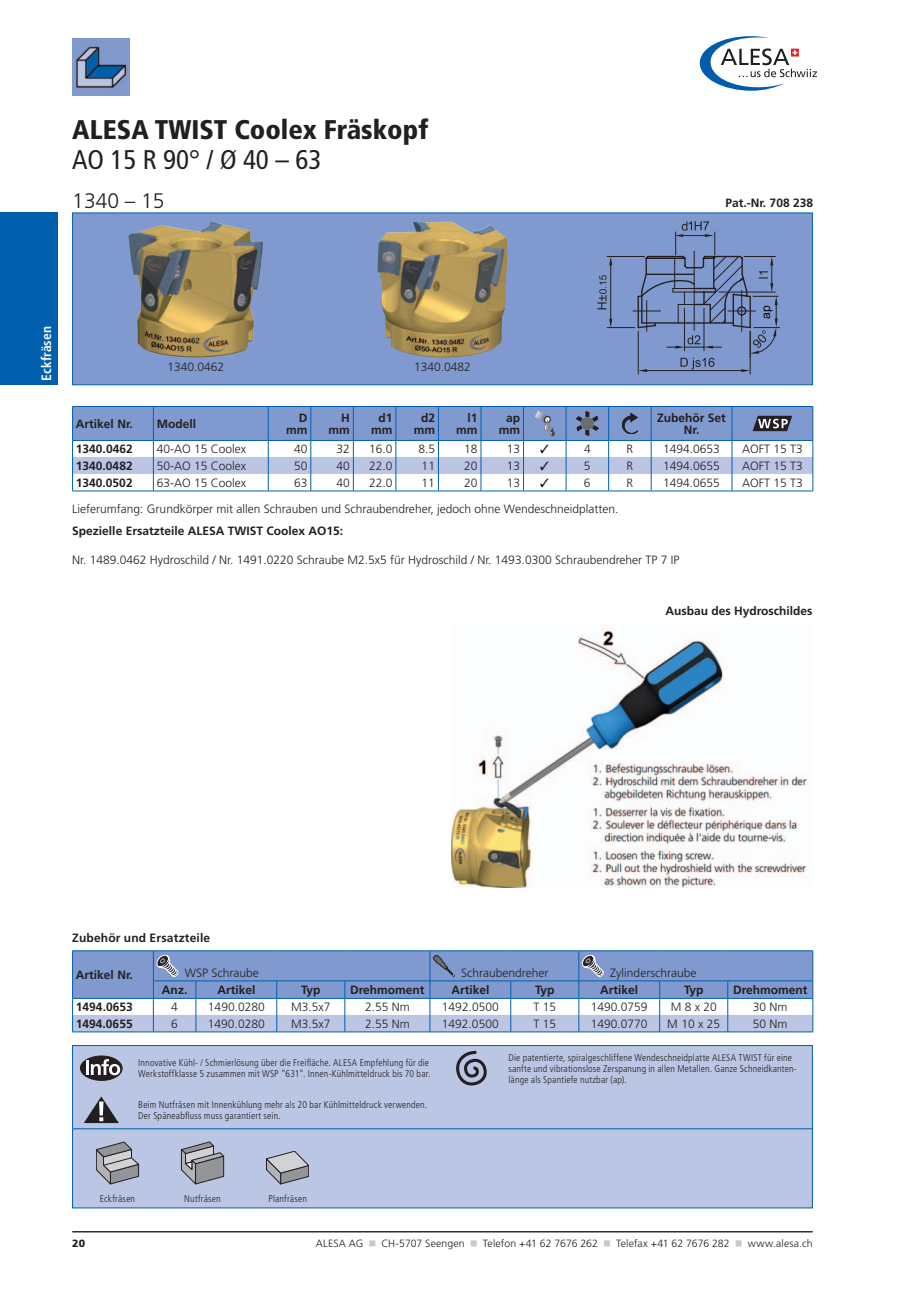
<style>
.page{position:relative;width:919px;height:1289px;background:#fff}
.page>*{position:absolute;margin:0;border:0;box-sizing:border-box;transform-origin:0 0}
.t1{font:900 condensed 27px "Frutiger LT Pro";color:#231f20}
.t2{font:condensed 27px "Frutiger LT Pro";color:#231f20}
.t3{font:300 21px "Frutiger LT Pro";color:#231f20}
.t4{font:700 condensed 13.5px "Frutiger LT Pro";color:#fff}
.t5{font:12.3px "Arial";color:#080706}
.t6{font:300 12px "Frutiger LT Pro";color:#231f20}
.t7{font:700 12px/12.8px "Frutiger LT Pro";color:#231f20;text-align:right}
.t8{font:300 10.5px "Frutiger LT Pro";letter-spacing:.01em;color:#231f20}
.t9{font:900 10.5px "Frutiger LT Pro";color:#231f20}
.t10{font:300 condensed 9.75px/11.2px "Frutiger LT Pro";letter-spacing:.015em;color:#231f20}
.s1{color:#c7c8ca}
</style>
<div class="page">
<svg style="left:699px;top:36px;width:117px;height:55px"></svg>
<hr style="left:72px;top:1231px;width:740px;height:1px;background:#231f20">
<img style="left:72px;top:38px;width:58px;height:58px">
<div style="left:0;top:213px;width:57px;height:172px;background:#015fae"></div>
<svg style="left:72px;top:213px;width:740px;height:172px;fill:#809acf"></svg>
<img style="left:138px;top:222px;width:72px;height:10px">
<img style="left:378px;top:221px;width:38px;height:22px">
<hr style="left:638px;top:331px;width:1px;height:43px;background:#231f20">
<hr style="left:749px;top:331px;width:1px;height:43px;background:#231f20">
<svg style="left:597px;top:221px;width:182px;height:151px"></svg>
<img style="left:451px;top:629px;width:357px;height:258px">
<hr style="left:72px;top:1031px;width:81px;height:1px;background:#015fae">
<hr style="left:153px;top:1031px;width:43px;height:1px;background:#015fae">
<hr style="left:196px;top:1031px;width:81px;height:1px;background:#015fae">
<hr style="left:277px;top:1031px;width:68px;height:1px;background:#015fae">
<hr style="left:345px;top:1031px;width:85px;height:1px;background:#015fae">
<hr style="left:430px;top:1031px;width:80px;height:1px;background:#015fae">
<hr style="left:510px;top:1031px;width:68px;height:1px;background:#015fae">
<hr style="left:578px;top:1031px;width:81px;height:1px;background:#015fae">
<hr style="left:659px;top:1031px;width:68px;height:1px;background:#015fae">
<hr style="left:727px;top:1031px;width:86px;height:1px;background:#015fae">
<svg style="left:72px;top:950px;width:741px;height:81px"></svg>
<div style="left:73px;top:1045px;width:739px;height:84px;background:#bac6e4"></div>
<div style="left:80px;top:1055px;width:42px;height:25px;background:#231f20;border-radius:50%"></div>
<div style="left:80px;top:1055px;width:42px;height:25px;border:1px solid #231f20;border-radius:50%"></div>
<hr style="left:86px;top:1060px;width:3px;height:14px;background:#fff">
<svg style="left:91px;top:1059px;width:29px;height:16px"></svg>
<svg style="left:456px;top:1050px;width:30px;height:35px"></svg>
<svg style="left:84px;top:1096px;width:35px;height:27px"></svg>
<div style="left:72px;top:1045px;width:740px;height:84px;border:1px solid #015fae"></div>
<div style="left:73px;top:1128px;width:739px;height:79px;background:#bac6e4"></div>
<svg style="left:96px;top:1141px;width:43px;height:43px"></svg>
<svg style="left:181px;top:1141px;width:43px;height:43px"></svg>
<svg style="left:266px;top:1151px;width:43px;height:33px"></svg>
<div style="left:72px;top:1128px;width:740px;height:80px;border:1px solid #015fae"></div>
<svg style="left:72px;top:406px;width:741px;height:85px"></svg>
<h1 class="t1" style="left:72px;top:114px;width:357px">ALESA TWIST Coolex Fräskopf</h1>
<h1 class="t2" style="left:72px;top:144px;width:250px">AO 15 R 90° / Ø 40 – 63</h1>
<h2 class="t3" style="left:72px;top:189px;width:94px">1340 – 15</h2>
<p class="t7" style="left:725px;top:197px;width:89px">Pat.-Nr. 708 238</p>
<p class="t4" style="left:38px;top:381px;width:56px;rotate:-90deg">Eckfräsen</p>
<p class="t6" style="left:167px;top:359px;width:58px">1340.0462</p>
<p class="t6" style="left:414px;top:359px;width:58px">1340.0482</p>
<p class="t5" style="left:757px;top:319px;width:15px;rotate:-90deg">ap</p>
<p class="t7" style="left:76px;top:417px;width:58px">Artikel Nr.</p>
<p class="t7" style="left:157px;top:417px;width:41px">Modell</p>
<p class="t7" style="left:286px;top:411px;width:23px">D mm</p>
<p class="t7" style="left:328px;top:411px;width:23px">H mm</p>
<p class="t7" style="left:371px;top:411px;width:23px">d1 mm</p>
<p class="t7" style="left:413px;top:411px;width:23px">d2 mm</p>
<p class="t7" style="left:456px;top:411px;width:23px">l1 mm</p>
<p class="t7" style="left:498px;top:411px;width:23px">ap mm</p>
<p class="t7" style="left:657px;top:411px;width:70px;text-align:center">Zubehör Set<br>Nr.</p>
<p class="t7" style="left:76px;top:442px;width:58px">1340.0462</p>
<p class="t6" style="left:157px;top:442px;width:91px">40-AO 15 Coolex</p>
<p class="t6" style="left:294px;top:442px;width:15px">40</p>
<p class="t6" style="left:336px;top:442px;width:15px">32</p>
<p class="t6" style="left:369px;top:442px;width:25px">16.0</p>
<p class="t6" style="left:418px;top:442px;width:18px">8.5</p>
<p class="t6" style="left:464px;top:442px;width:15px">18</p>
<p class="t6" style="left:506px;top:442px;width:15px">13</p>
<p class="t6" style="left:584px;top:442px;width:8px">4</p>
<p class="t6" style="left:626px;top:442px;width:8px">R</p>
<p class="t6" style="left:663px;top:442px;width:58px">1494.0653</p>
<p class="t6" style="left:742px;top:442px;width:62px">AOFT 15 T3</p>
<p class="t7" style="left:76px;top:459px;width:58px">1340.0482</p>
<p class="t6" style="left:157px;top:459px;width:91px">50-AO 15 Coolex</p>
<p class="t6" style="left:294px;top:459px;width:15px">50</p>
<p class="t6" style="left:336px;top:459px;width:15px">40</p>
<p class="t6" style="left:369px;top:459px;width:25px">22.0</p>
<p class="t6" style="left:421px;top:459px;width:15px">11</p>
<p class="t6" style="left:464px;top:459px;width:15px">20</p>
<p class="t6" style="left:506px;top:459px;width:15px">13</p>
<p class="t6" style="left:584px;top:459px;width:8px">5</p>
<p class="t6" style="left:626px;top:459px;width:8px">R</p>
<p class="t6" style="left:663px;top:459px;width:58px">1494.0655</p>
<p class="t6" style="left:742px;top:459px;width:62px">AOFT 15 T3</p>
<p class="t7" style="left:76px;top:476px;width:58px">1340.0502</p>
<p class="t6" style="left:157px;top:476px;width:91px">63-AO 15 Coolex</p>
<p class="t6" style="left:294px;top:476px;width:15px">63</p>
<p class="t6" style="left:336px;top:476px;width:15px">40</p>
<p class="t6" style="left:369px;top:476px;width:25px">22.0</p>
<p class="t6" style="left:421px;top:476px;width:15px">11</p>
<p class="t6" style="left:464px;top:476px;width:15px">20</p>
<p class="t6" style="left:506px;top:476px;width:15px">13</p>
<p class="t6" style="left:584px;top:476px;width:8px">6</p>
<p class="t6" style="left:626px;top:476px;width:8px">R</p>
<p class="t6" style="left:663px;top:476px;width:58px">1494.0655</p>
<p class="t6" style="left:742px;top:476px;width:62px">AOFT 15 T3</p>
<p class="t6" style="left:72px;top:502px;width:547px">Lieferumfang: Grundkörper mit allen Schrauben und Schraubendreher, jedoch ohne Wendeschneidplatten.</p>
<p class="t7" style="left:72px;top:524px;width:272px">Spezielle Ersatzteile ALESA TWIST Coolex AO15:</p>
<p class="t6" style="left:72px;top:552px;width:608px">Nr. 1489.0462 Hydroschild / Nr. 1491.0220 Schraube M2.5x5 für Hydroschild / Nr. 1493.0300 Schraubendreher TP 7 IP</p>
<p class="t7" style="left:665px;top:604px;width:149px">Ausbau des Hydroschildes</p>
<p class="t7" style="left:72px;top:931px;width:139px">Zubehör und Ersatzteile</p>
<p class="t7" style="left:76px;top:968px;width:58px">Artikel Nr.</p>
<p class="t6" style="left:185px;top:965px;width:76px">WSP Schraube</p>
<p class="t6" style="left:461px;top:965px;width:89px">Schraubendreher</p>
<p class="t6" style="left:610px;top:965px;width:88px">Zylinderschraube</p>
<p class="t7" style="left:162px;top:983px;width:27px">Anz.</p>
<p class="t7" style="left:217px;top:983px;width:40px">Artikel</p>
<p class="t7" style="left:301px;top:983px;width:21px">Typ</p>
<p class="t7" style="left:350px;top:983px;width:76px">Drehmoment</p>
<p class="t7" style="left:451px;top:983px;width:40px">Artikel</p>
<p class="t7" style="left:535px;top:983px;width:21px">Typ</p>
<p class="t7" style="left:600px;top:983px;width:40px">Artikel</p>
<p class="t7" style="left:684px;top:983px;width:21px">Typ</p>
<p class="t7" style="left:733px;top:983px;width:76px">Drehmoment</p>
<p class="t7" style="left:76px;top:1000px;width:58px">1494.0653</p>
<p class="t6" style="left:171px;top:999px;width:8px">4</p>
<p class="t6" style="left:208px;top:999px;width:58px">1490.0280</p>
<p class="t6" style="left:291px;top:999px;width:41px">M3.5x7</p>
<p class="t6" style="left:365px;top:999px;width:46px">2.55 Nm</p>
<p class="t6" style="left:442px;top:999px;width:58px">1492.0500</p>
<p class="t6" style="left:533px;top:999px;width:24px">T 15</p>
<p class="t6" style="left:591px;top:999px;width:58px">1490.0759</p>
<p class="t6" style="left:670px;top:999px;width:48px">M 8 x 20</p>
<p class="t6" style="left:752px;top:999px;width:36px">30 Nm</p>
<p class="t7" style="left:76px;top:1017px;width:58px">1494.0655</p>
<p class="t6" style="left:171px;top:1016px;width:8px">6</p>
<p class="t6" style="left:208px;top:1016px;width:58px">1490.0280</p>
<p class="t6" style="left:291px;top:1016px;width:41px">M3.5x7</p>
<p class="t6" style="left:365px;top:1016px;width:46px">2.55 Nm</p>
<p class="t6" style="left:442px;top:1016px;width:58px">1492.0500</p>
<p class="t6" style="left:533px;top:1016px;width:24px">T 15</p>
<p class="t6" style="left:590px;top:1016px;width:58px">1490.0770</p>
<p class="t6" style="left:667px;top:1016px;width:54px">M 10 x 25</p>
<p class="t6" style="left:752px;top:1016px;width:36px">50 Nm</p>
<p class="t10" style="left:138px;top:1057px;width:294px">Innovative Kühl- / Schmierlösung über die Freifläche. ALESA Empfehlung für die<br>Werkstoffklasse 5 zusammen mit WSP "631". Innen-Kühlmitteldruck bis 70 bar.</p>
<p class="t10" style="left:508px;top:1051px;width:290px">Die patentierte, spiralgeschliffene Wendeschneidplatte ALESA TWIST für eine sanfte und vibrationslose Zerspanung in allen Metallen. Ganze Schneidkanten&shy;länge als Spantiefe nutzbar (ap).</p>
<p class="t10" style="left:138px;top:1098px;width:290px">Beim Nutfräsen mit Innenkühlung mehr als 20 bar Kühlmitteldruck verwenden.<br>Der Späneabfluss muss garantiert sein.</p>
<p class="t10" style="left:100px;top:1192px;width:37px">Eckfräsen</p>
<p class="t10" style="left:184px;top:1192px;width:38px">Nutfräsen</p>
<p class="t10" style="left:268px;top:1192px;width:40px">Planfräsen</p>
<p class="t9" style="left:72px;top:1236px;width:14px">20</p>
<p class="t8" style="left:316px;top:1237px;width:498px">ALESA AG <span class="s1">■</span> CH-5707 Seengen <span class="s1">■</span> Telefon +41 62 7676 262 <span class="s1">■</span> Telefax +41 62 7676 282 <span class="s1">■</span> www.alesa.ch</p>
</div>
